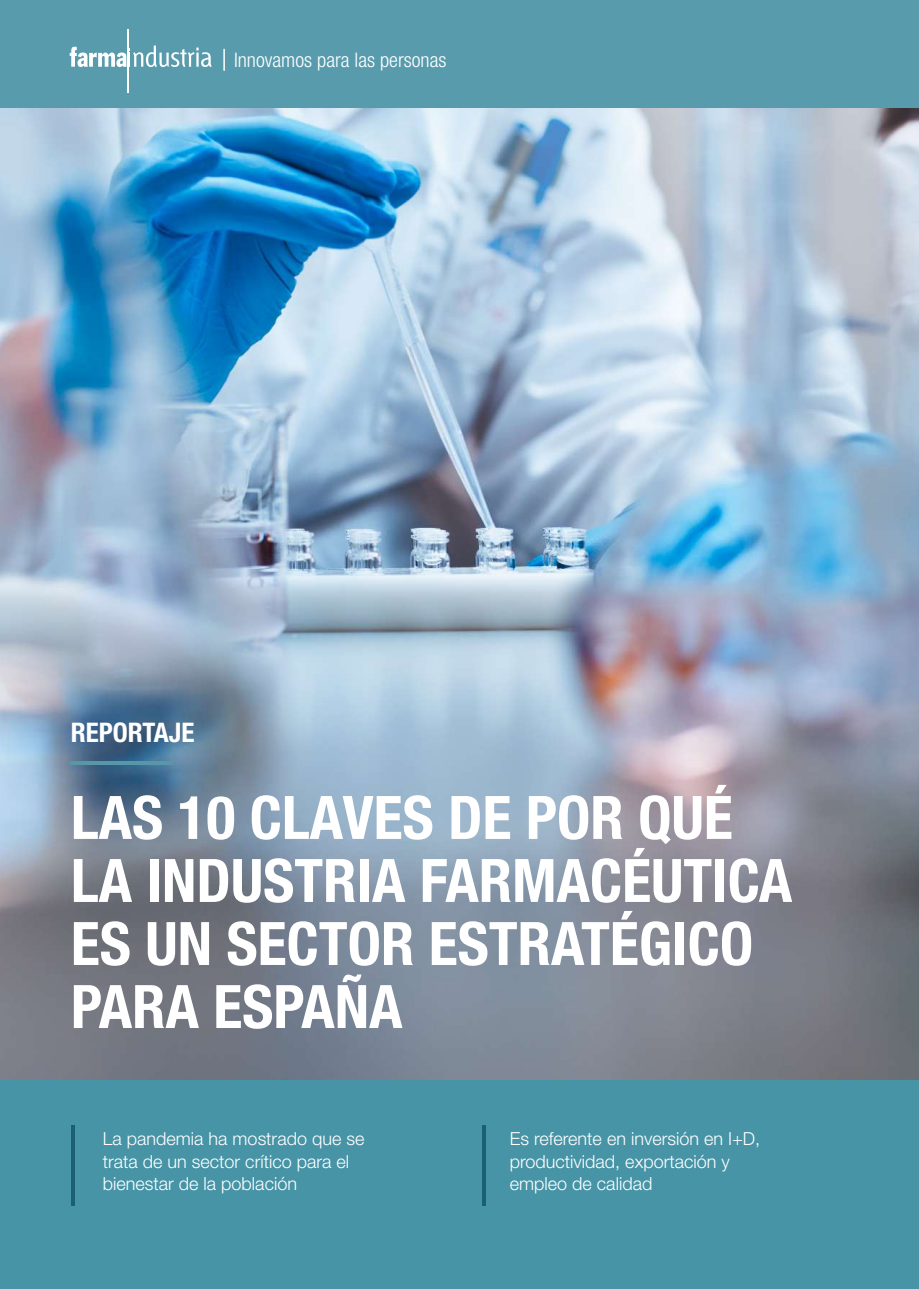
<style>
.page{position:relative;width:919px;height:1289px;background:#fff}
.page>*{position:absolute;margin:0;border:0;box-sizing:border-box;transform-origin:0 0}
.t1{font:700 condensed 60px/63px "Helvetica Neue LT Std";color:#fff}
.t2{font:700 condensed 27px "Helvetica Neue LT Std";color:#fff}
.t3{font:300 condensed 20.1px "Helvetica Neue LT Std";color:#fff}
.t4{font:300 18px/22.5px "Helvetica Neue LT Std";color:#fff}
</style>
<div class="page">
<img style="left:0;top:108px;width:918px;height:971px">
<hr style="left:71px;top:761px;width:102px;height:4px;background:#5797a8">
<div style="left:0;top:1079px;width:918px;height:209px;background:#4694a6"></div>
<hr style="left:71px;top:1125px;width:4px;height:80px;background:#1b5f75">
<hr style="left:482px;top:1125px;width:3px;height:80px;background:#579cad">
<div style="left:0;top:0;width:918px;height:108px;background:#579bac"></div>
<hr style="left:127px;top:29px;width:1px;height:63px;background:#fff">
<svg style="left:70px;top:46px;width:142px;height:21px"></svg>
<hr style="left:223px;top:49px;width:2px;height:21px;background:#fff">
<p class="t3" style="left:234px;top:48px;width:214px">Innovamos para las personas</p>
<h2 class="t2" style="left:71px;top:716px;width:125px">REPORTAJE</h2>
<h1 class="t1" style="left:71px;top:785px;width:722px">LAS 10 CLAVES DE POR QUÉ<br>LA INDUSTRIA FARMACÉUTICA<br>ES UN SECTOR ESTRATÉGICO<br>PARA ESPAÑA</h1>
<p class="t4" style="left:103px;top:1127px;width:263px">La pandemia ha mostrado que se trata de un sector crítico para el bienestar de la población</p>
<p class="t4" style="left:510px;top:1127px;width:252px">Es referente en inversión en I+D, productividad, exportación y empleo de calidad</p>
</div>
